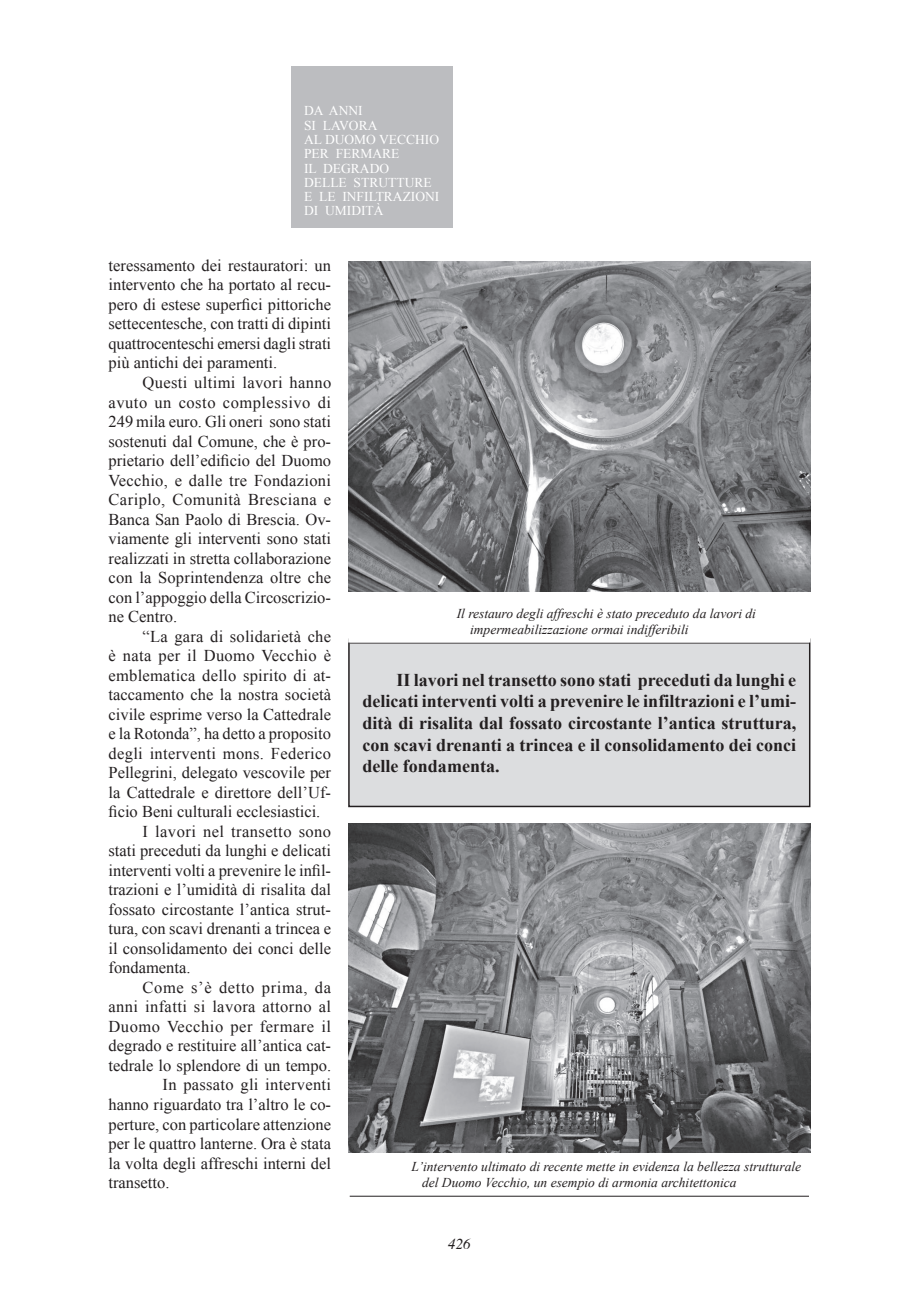
<style>
.page{position:relative;width:919px;height:1289px;background:#fff}
.page>*{position:absolute;margin:0;border:0;box-sizing:border-box;transform-origin:0 0}
.t1{font:700 18px/21.6px "Times New Roman";color:#231f20;text-align:justify}
.t2{font:16.5px/19.5px "Times New Roman";color:#231f20;text-align:justify}
.t3{font:16.5px "Times New Roman";letter-spacing:.025em;color:#231f20}
.t4{font:16.5px "Times New Roman";letter-spacing:.02em;color:#231f20}
.t5{font:16.5px "Times New Roman";letter-spacing:.03em;color:#231f20}
.t6{font:16.5px "Times New Roman";letter-spacing:.035em;color:#231f20}
.t7{font:italic 15px "Times";color:#231f20}
.t8{font:italic 13.5px/16.2px "Times New Roman";color:#231f20}
.t9{font:13.5px/14.2px "Times New Roman";color:#fff}
</style>
<div class="page">
<div style="left:349px;top:639px;width:460px;height:167px;background:#dcdddf"></div>
<div style="left:348px;top:638px;width:462px;height:169px;border:2px solid #231f20"></div>
<div style="left:291px;top:66px;width:162px;height:162px;background:#bcbdc0"></div>
<div style="left:349px;top:601px;width:460px;height:40px;background:#fff"></div>
<hr style="left:349px;top:642px;width:459px;height:1px;background:#231f20">
<svg style="left:452px;top:591px;width:308px;height:53px"></svg>
<div style="left:348px;top:600px;width:462px;height:42px;border:2px solid #fff"></div>
<hr style="left:350px;top:1195px;width:459px;height:1px;background:#231f20">
<svg style="left:407px;top:1152px;width:398px;height:45px"></svg>
<img style="left:349px;top:261px;width:461px;height:330px">
<img style="left:349px;top:823px;width:461px;height:329px">
<p class="t9" style="left:304px;top:104px;width:137px">DA ANNI<br>SI LAVORA<br>AL DUOMO VECCHIO<br>PER FERMARE<br>IL DEGRADO<br>DELLE STRUTTURE<br>E LE INFILTRAZIONI<br>DI UMIDITÀ</p>
<p class="t2" style="left:108px;top:255px;width:224px">teressamento dei restauratori: un intervento che ha portato al recu&shy;pero di estese superfici pittoriche settecentesche, con tratti di dipinti quattrocenteschi emersi dagli strati più antichi dei paramenti.</p>
<p class="t2" style="left:108px;top:372px;width:224px;text-indent:34px">Questi ultimi lavori hanno avuto un costo complessivo di 249 mila euro. Gli oneri sono stati sostenuti dal Comune, che è pro&shy;prietario dell’edificio del Duomo Vecchio, e dalle tre Fondazioni Cariplo, Comunità Bresciana e Banca San Paolo di Brescia. Ov&shy;viamente gli interventi sono stati realizzati in stretta collaborazione con la Soprintendenza oltre che con l’appoggio della Circoscrizio&shy;ne Centro.</p>
<p class="t2" style="left:143px;top:626px;width:190px">“La gara di solidarietà che</p>
<p class="t3" style="left:108px;top:644px;width:224px">è nata per il Duomo Vecchio è</p>
<p class="t2" style="left:108px;top:665px;width:224px">emblematica dello spirito di at-</p>
<p class="t2" style="left:108px;top:684px;width:224px">taccamento che la nostra società</p>
<p class="t2" style="left:108px;top:704px;width:224px">civile esprime verso la Cattedrale</p>
<p class="t2" style="left:108px;top:723px;width:224px">e la Rotonda”, ha detto a proposito</p>
<p class="t4" style="left:108px;top:742px;width:224px">degli interventi mons. Federico</p>
<p class="t2" style="left:108px;top:762px;width:224px">Pellegrini, delegato vescovile per</p>
<p class="t2" style="left:108px;top:782px;width:224px">la Cattedrale e direttore dell’Uf-</p>
<p class="t2" style="left:108px;top:801px;width:213px">ficio Beni culturali ecclesiastici.</p>
<p class="t3" style="left:143px;top:820px;width:190px">I lavori nel transetto sono</p>
<p class="t2" style="left:108px;top:840px;width:224px">stati preceduti da lunghi e delicati</p>
<p class="t2" style="left:108px;top:860px;width:224px">interventi volti a prevenire le infil-</p>
<p class="t2" style="left:108px;top:879px;width:224px">trazioni e l’umidità di risalita dal</p>
<p class="t2" style="left:108px;top:899px;width:224px">fossato circostante l’antica strut-</p>
<p class="t2" style="left:108px;top:918px;width:224px">tura, con scavi drenanti a trincea e</p>
<p class="t2" style="left:108px;top:938px;width:224px">il consolidamento dei conci delle</p>
<p class="t2" style="left:108px;top:957px;width:84px">fondamenta.</p>
<p class="t6" style="left:143px;top:976px;width:190px">Come s’è detto prima, da</p>
<p class="t3" style="left:108px;top:995px;width:224px">anni infatti si lavora attorno al</p>
<p class="t5" style="left:108px;top:1015px;width:224px">Duomo Vecchio per fermare il</p>
<p class="t2" style="left:108px;top:1035px;width:224px">degrado e restituire all’antica cat-</p>
<p class="t2" style="left:108px;top:1055px;width:224px">tedrale lo splendore di un tempo.</p>
<p class="t2" style="left:162px;top:1074px;width:170px">In passato gli interventi</p>
<p class="t2" style="left:108px;top:1094px;width:224px">hanno riguardato tra l’altro le co-</p>
<p class="t2" style="left:108px;top:1113px;width:224px">perture, con particolare attenzione</p>
<p class="t2" style="left:108px;top:1133px;width:224px">per le quattro lanterne. Ora è stata</p>
<p class="t2" style="left:108px;top:1152px;width:224px">la volta degli affreschi interni del</p>
<p class="t2" style="left:108px;top:1172px;width:62px">transetto.</p>
<p class="t8" style="left:470px;top:605px;width:287px;text-indent:-13px">Il restauro degli affreschi è stato preceduto da lavori di impermeabilizzazione ormai indifferibili</p>
<p class="t1" style="left:362px;top:668px;width:435px;text-indent:34px">II lavori nel transetto sono stati preceduti da lunghi e delicati interventi volti a prevenire le infiltrazioni e l’umi&shy;dità di risalita dal fossato circostante l’antica struttura, con scavi drenanti a trincea e il consolidamento dei conci delle fondamenta.</p>
<p class="t8" style="left:422px;top:1158px;width:380px;text-indent:-10px">L’intervento ultimato di recente mette in evidenza la bellezza strutturale del Duomo Vecchio, un esempio di armonia architettonica</p>
<p class="t7" style="left:448px;top:1230px;width:45px">426<sup>426</sup></p>
</div>
